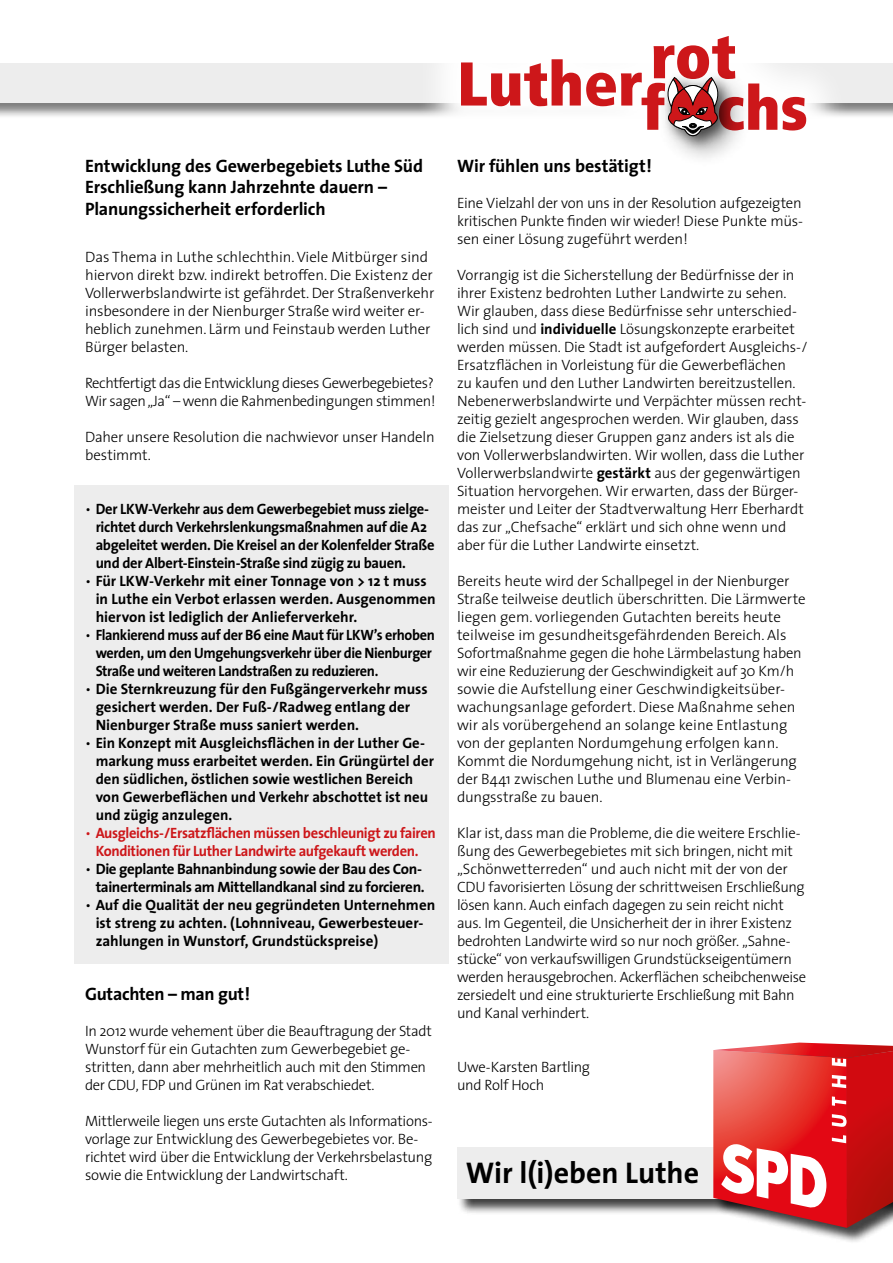
<style>
.page{position:relative;width:893px;height:1263px;background:#fff}
.page>*{position:absolute;margin:0;border:0;box-sizing:border-box;transform-origin:0 0}
.t1{font:700 30.15px "The Sans";color:#000}
.t2{font:700 18px/21.6px "The Sans";letter-spacing:-.01em;color:#000}
.t3{font:300 15px/18px "The Sans";letter-spacing:-.015em;color:#000}
.t4{font:700 15px/18px "The Sans";letter-spacing:-.005em;color:#000}
.t5{font:700 15px/18px "The Sans";letter-spacing:-.025em;color:#000;scale:.95 1}
.t6{font:700 15px/18px "The Sans";letter-spacing:-.025em;color:#cd171a;text-align:center}
.t7{font:700 15px/18px "The Sans";letter-spacing:-.025em;color:#000;text-align:right}
.s1{font-weight:300}
.s2{font-weight:700}
</style>
<div class="page">
<div style="left:0;top:64px;width:893px;height:56px;background:#000;opacity:.5"></div>
<div style="left:0;top:64px;width:893px;height:39px;background:#ededed"></div>
<div style="left:74px;top:485px;width:375px;height:478px;background:#ededed"></div>
<div style="left:457px;top:1147px;width:436px;height:68px;background:#000;opacity:.75"></div>
<div style="left:457px;top:1147px;width:436px;height:51px;background:#ededed"></div>
<div style="left:416px;top:0;width:434px;height:175px;background:#fff"></div>
<div style="left:655px;top:67px;width:97px;height:102px;background:#000;opacity:.5"></div>
<svg style="left:461px;top:36px;width:345px;height:100px"></svg>
<div style="left:714px;top:1043px;width:179px;height:201px;background:#000;opacity:.75"></div>
<svg style="left:713px;top:1042px;width:180px;height:186px"></svg>
<p class="t2" style="left:85px;top:154px;width:340px">Entwicklung des Gewerbegebiets Luthe Süd<br>Erschließung kann Jahrzehnte dauern –<br>Planungssicherheit erforderlich</p>
<p class="t3" style="left:85px;top:247px;width:351px">Das Thema in Luthe schlechthin. Viele Mitbürger sind hiervon direkt bzw. indirekt betroffen. Die Existenz der Vollerwerbslandwirte ist gefährdet. Der Straßenverkehr insbesondere in der Nienburger Straße wird weiter er&shy;heblich zunehmen. Lärm und Feinstaub werden Luther Bürger belasten.</p>
<p class="t3" style="left:85px;top:373px;width:352px">Rechtfertigt das die Entwicklung dieses Gewerbegebietes?<br>Wir sagen „Ja“ – wenn die Rahmenbedingungen stimmen!</p>
<p class="t3" style="left:85px;top:427px;width:351px">Daher unsere Resolution die nachwievor unser Handeln bestimmt.</p>
<p class="t4" style="left:96px;top:499px;width:340px;text-indent:-11px"><span class="s1">•</span> Der LKW-Verkehr aus dem Gewerbegebiet muss zielge&shy;richtet durch Verkehrslenkungsmaßnahmen auf die A2 abgeleitet werden. Die Kreisel an der Kolenfelder Straße und der Albert-Einstein-Straße sind zügig zu bauen.</p>
<p class="t4" style="left:96px;top:571px;width:342px;text-indent:-11px"><span class="s1">•</span> Für LKW-Verkehr mit einer Tonnage von &gt; 12 t muss in Luthe ein Verbot erlassen werden. Ausgenommen hiervon ist lediglich der Anlieferverkehr.</p>
<p class="t5" style="left:96px;top:625px;width:359px;text-indent:-11px"><span class="s1">•</span> Flankierend muss auf der B6 eine Maut für LKW’s erhoben werden, um den Umgehungsverkehr über die Nienburger<br>Straße und weiteren Landstraßen zu reduzieren.</p>
<p class="t4" style="left:96px;top:679px;width:333px;text-indent:-11px"><span class="s1">•</span> Die Sternkreuzung für den Fußgängerverkehr muss gesichert werden. Der Fuß-/Radweg entlang der<br>Nienburger Straße muss saniert werden.</p>
<p class="t4" style="left:96px;top:733px;width:340px;text-indent:-11px"><span class="s1">•</span> Ein Konzept mit Ausgleichsflächen in der Luther Ge&shy;markung muss erarbeitet werden. Ein Grüngürtel der den südlichen, östlichen sowie westlichen Bereich von Gewerbeflächen und Verkehr abschottet ist neu und zügig anzulegen.</p>
<p class="t6" style="left:85px;top:823px;width:352px"><span class="s1">•</span> Ausgleichs-/Ersatzflächen müssen beschleunigt zu fairen<br>Konditionen für Luther Landwirte aufgekauft werden.</p>
<p class="t7" style="left:85px;top:859px;width:341px"><span class="s1">•</span> Die geplante Bahnanbindung sowie der Bau des Con&shy;tainerterminals am Mittellandkanal sind zu forcieren.</p>
<p class="t4" style="left:96px;top:895px;width:341px;text-indent:-11px"><span class="s1">•</span> Auf die Qualität der neu gegründeten Unternehmen ist streng zu achten. (Lohnniveau, Gewerbesteuer&shy;zahlungen in Wunstorf, Grundstückspreise)</p>
<p class="t2" style="left:85px;top:982px;width:167px">Gutachten – man gut!</p>
<p class="t3" style="left:85px;top:1021px;width:348px">In 2012 wurde vehement über die Beauftragung der Stadt Wunstorf für ein Gutachten zum Gewerbegebiet ge&shy;stritten, dann aber mehrheitlich auch mit den Stimmen der CDU, FDP und Grünen im Rat verabschiedet.</p>
<p class="t3" style="left:85px;top:1111px;width:349px">Mittlerweile liegen uns erste Gutachten als Informations&shy;vorlage zur Entwicklung des Gewerbegebietes vor. Be&shy;richtet wird über die Entwicklung der Verkehrsbelastung sowie die Entwicklung der Landwirtschaft.</p>
<p class="t2" style="left:457px;top:154px;width:196px">Wir fühlen uns bestätigt!</p>
<p class="t3" style="left:457px;top:193px;width:347px;text-align:justify">Eine Vielzahl der von uns in der Resolution aufgezeigten kritischen Punkte finden wir wieder! Diese Punkte müs&shy;sen einer Lösung zugeführt werden!</p>
<p class="t3" style="left:457px;top:265px;width:352px">Vorrangig ist die Sicherstellung der Bedürfnisse der in ihrer Existenz bedrohten Luther Landwirte zu sehen.<br>Wir glauben, dass diese Bedürfnisse sehr unterschied&shy;lich sind und <span class="s2">individuelle</span> Lösungskonzepte erarbeitet werden müssen. Die Stadt ist aufgefordert Ausgleichs-/ Ersatzflächen in Vorleistung für die Gewerbeflächen<br>zu kaufen und den Luther Landwirten bereitzustellen.<br>Nebenerwerbslandwirte und Verpächter müssen recht&shy;zeitig gezielt angesprochen werden. Wir glauben, dass die Zielsetzung dieser Gruppen ganz anders ist als die von Vollerwerbslandwirten. Wir wollen, dass die Luther Vollerwerbslandwirte <span class="s2">gestärkt</span> aus der gegenwärtigen Situation hervorgehen. Wir erwarten, dass der Bürger&shy;meister und Leiter der Stadtverwaltung Herr Eberhardt das zur „Chefsache“ erklärt und sich ohne wenn und aber für die Luther Landwirte einsetzt.</p>
<p class="t3" style="left:457px;top:571px;width:350px">Bereits heute wird der Schallpegel in der Nienburger Straße teilweise deutlich überschritten. Die Lärmwerte liegen gem. vorliegenden Gutachten bereits heute teilweise im gesundheitsgefährdenden Bereich. Als Sofortmaßnahme gegen die hohe Lärmbelastung haben wir eine Reduzierung der Geschwindigkeit auf 30 Km/h sowie die Aufstellung einer Geschwindigkeitsüber&shy;wachungsanlage gefordert. Diese Maßnahme sehen wir als vorübergehend an solange keine Entlastung von der geplanten Nordumgehung erfolgen kann.<br>Kommt die Nordumgehung nicht, ist in Verlängerung der B441 zwischen Luthe und Blumenau eine Verbin&shy;dungsstraße zu bauen.</p>
<p class="t3" style="left:457px;top:823px;width:351px">Klar ist, dass man die Probleme, die die weitere Erschlie&shy;ßung des Gewerbegebietes mit sich bringen, nicht mit „Schönwetterreden“ und auch nicht mit der von der CDU favorisierten Lösung der schrittweisen Erschließung lösen kann. Auch einfach dagegen zu sein reicht nicht aus. Im Gegenteil, die Unsicherheit der in ihrer Existenz bedrohten Landwirte wird so nur noch größer. „Sahne&shy;stücke“ von verkaufswilligen Grundstückseigentümern werden herausgebrochen. Ackerflächen scheibchenweise zersiedelt und eine strukturierte Erschließung mit Bahn und Kanal verhindert.</p>
<p class="t3" style="left:457px;top:1057px;width:134px">Uwe-Karsten Bartling und Rolf Hoch</p>
<h1 class="t1" style="left:466px;top:1148px;width:235px">Wir l(i)eben Luthe</h1>
</div>
